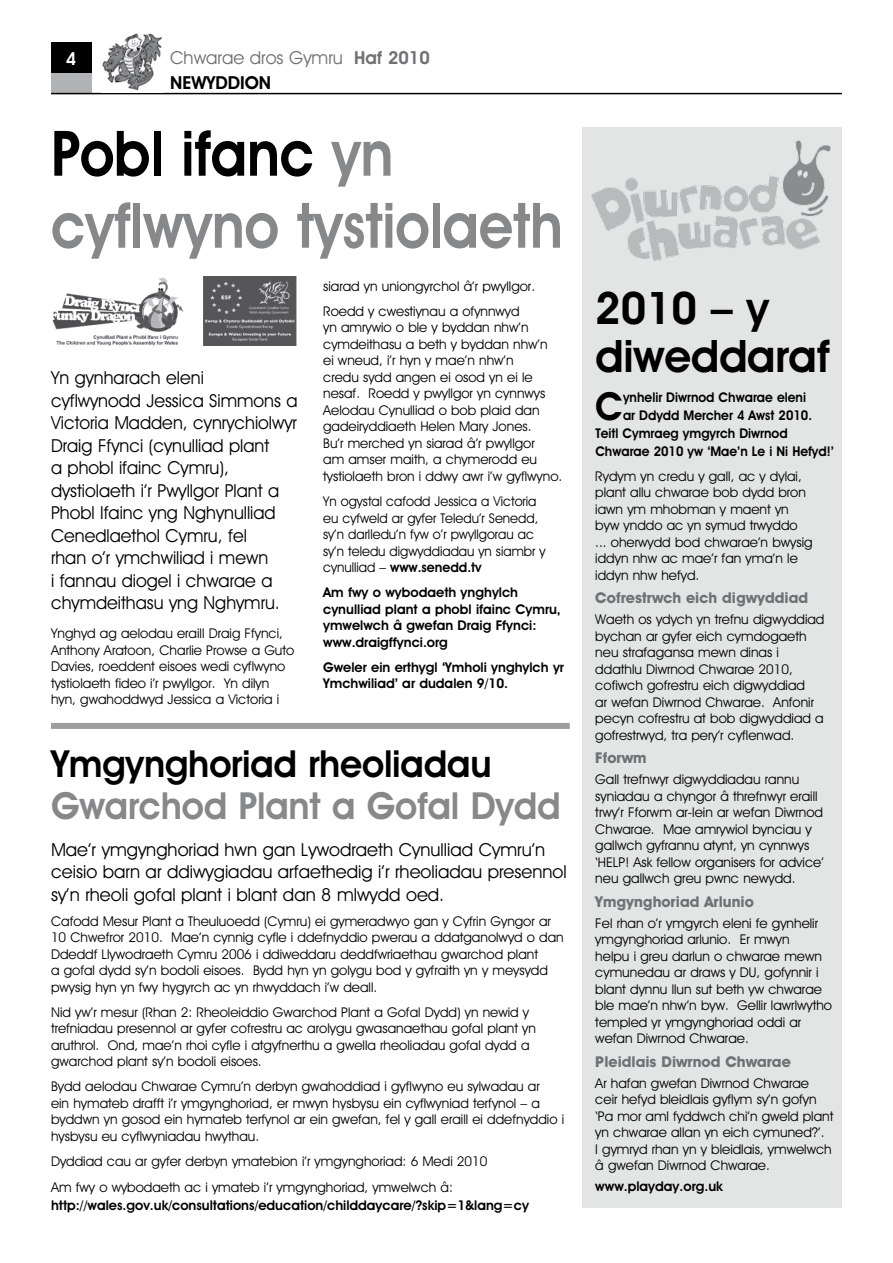
<style>
.page{position:relative;width:893px;height:1263px;background:#fff}
.page>*{position:absolute;margin:0;border:0;box-sizing:border-box;transform-origin:0 0}
.t1{font:600 63px/72px "Avant Garde IT Cby BT";letter-spacing:-.005em;color:#87888a;scale:.9 1}
.t2{font:600 45px/48px "Avant Garde IT Cby BT";letter-spacing:-.005em;color:#000}
.t3{font:600 38.85px "Avant Garde IT Cby BT";color:#000;scale:.95 1}
.t4{font:600 37.5px "Avant Garde IT Cby BT";letter-spacing:-.005em;color:#87888a}
.t5{font:600 37.5px "Avant Garde IT Cby BT";letter-spacing:-.005em;color:#000}
.t6{font:18px/22.5px "Avant Garde IT Cby BT";color:#000}
.t7{font:18px/25.5px "Avant Garde IT Cby BT";color:#707172}
.t8{font:600 18px "Avant Garde IT Cby BT";color:#fff}
.t9{font:700 15px "Avant Garde IT Cby BT";color:#707172}
.t10{font:13.5px/16.5px "Avant Garde IT Cby BT";color:#000}
.t11{font:600 13.5px/16.5px "Avant Garde IT Cby BT";color:#000}
.t12{font:600 13.5px "Avant Garde IT Cby BT";color:#000;scale:.95 1}
.s1{font-weight:600}
.s2{font-weight:600;color:#000}
.s3{color:#000}
</style>
<div class="page">
<div style="left:583px;top:128px;width:259px;height:1080px;background:#e3e4e4"></div>
<div style="left:51px;top:43px;width:40px;height:51px;background:#000"></div>
<div style="left:51px;top:73px;width:40px;height:21px;background:#b1b3b4"></div>
<hr style="left:51px;top:93px;width:791px;height:1px;background:#000">
<img style="left:102px;top:33px;width:60px;height:58px">
<div style="left:51px;top:723px;width:519px;height:6px;background:#9c9e9f"></div>
<img style="left:52px;top:276px;width:245px;height:70px">
<img style="left:591px;top:140px;width:240px;height:121px">
<h3 class="t8" style="left:66px;top:48px;width:12px">4</h3>
<h3 class="t7" style="left:170px;top:44px;width:261px">Chwarae dros Gymru <span class="s1">Haf 2010<br></span><span class="s2">NEWYDDION</span></h3>
<h1 class="t1" style="left:51px;top:117px;width:570px"><span class="s3">Pobl ifanc</span> yn cyflwyno tystiolaeth</h1>
<p class="t6" style="left:51px;top:366px;width:248px">Yn gynharach eleni cyflwynodd Jessica Simmons a<br>Victoria Madden, cynrychiolwyr<br>Draig Ffynci (cynulliad plant<br>a phobl ifainc Cymru), dystiolaeth i’r Pwyllgor Plant a<br>Phobl Ifainc yng Nghynulliad<br>Cenedlaethol Cymru, fel<br>rhan o’r ymchwiliad i mewn<br>i fannau diogel i chwarae a chymdeithasu yng Nghymru.</p>
<p class="t10" style="left:51px;top:625px;width:245px">Ynghyd ag aelodau eraill Draig Ffynci, Anthony Aratoon, Charlie Prowse a Guto Davies, roeddent eisoes wedi cyflwyno tystiolaeth fideo i’r pwyllgor. Yn dilyn hyn, gwahoddwyd Jessica a Victoria i</p>
<p class="t10" style="left:323px;top:274px;width:213px;line-height:25px">siarad yn uniongyrchol â’r pwyllgor.<br>Roedd y cwestiynau a ofynnwyd</p>
<p class="t10" style="left:323px;top:319px;width:241px">yn amrywio o ble y byddan nhw’n cymdeithasu a beth y byddan nhw’n<br>ei wneud, i’r hyn y mae’n nhw’n<br>credu sydd angen ei osod yn ei le nesaf. Roedd y pwyllgor yn cynnwys Aelodau Cynulliad o bob plaid dan gadeiryddiaeth Helen Mary Jones.<br>Bu’r merched yn siarad â’r pwyllgor<br>am amser maith, a chymerodd eu tystiolaeth bron i ddwy awr i’w gyflwyno.</p>
<p class="t10" style="left:323px;top:493px;width:224px">Yn ogystal cafodd Jessica a Victoria eu cyfweld ar gyfer Teledu’r Senedd, sy’n darlledu’n fyw o’r pwyllgorau ac sy’n teledu digwyddiadau yn siambr y cynulliad – <span class="s1">www.senedd.tv</span></p>
<p class="t11" style="left:323px;top:584px;width:239px">Am fwy o wybodaeth ynghylch cynulliad plant a phobl ifainc Cymru, ymwelwch â gwefan Draig Ffynci: www.draigffynci.org</p>
<p class="t11" style="left:323px;top:658px;width:242px">Gweler ein erthygl ‘Ymholi ynghylch yr<br>Ymchwiliad’ ar dudalen 9/10.</p>
<h3 class="t5" style="left:51px;top:741px;width:442px">Ymgynghoriad rheoliadau</h3>
<h3 class="t4" style="left:51px;top:783px;width:511px">Gwarchod Plant a Gofal Dydd</h3>
<h3 class="t6" style="left:51px;top:838px;width:517px">Mae’r ymgynghoriad hwn gan Lywodraeth Cynulliad Cymru’n ceisio barn ar ddiwygiadau arfaethedig i’r rheoliadau presennol sy’n rheoli gofal plant i blant dan 8 mlwydd oed.</h3>
<p class="t10" style="left:51px;top:912px;width:514px">Cafodd Mesur Plant a Theuluoedd (Cymru) ei gymeradwyo gan y Cyfrin Gyngor ar 10 Chwefror 2010. Mae’n cynnig cyfle i ddefnyddio pwerau a ddatganolwyd o dan Ddeddf Llywodraeth Cymru 2006 i ddiweddaru deddfwriaethau gwarchod plant<br>a gofal dydd sy’n bodoli eisoes. Bydd hyn yn golygu bod y gyfraith yn y meysydd pwysig hyn yn fwy hygyrch ac yn rhwyddach i’w deall.</p>
<p class="t10" style="left:51px;top:1003px;width:486px">Nid yw’r mesur (Rhan 2: Rheoleiddio Gwarchod Plant a Gofal Dydd) yn newid y trefniadau presennol ar gyfer cofrestru ac arolygu gwasanaethau gofal plant yn aruthrol. Ond, mae’n rhoi cyfle i atgyfnerthu a gwella rheoliadau gofal dydd a gwarchod plant sy’n bodoli eisoes.</p>
<p class="t10" style="left:51px;top:1078px;width:515px">Bydd aelodau Chwarae Cymru’n derbyn gwahoddiad i gyflwyno eu sylwadau ar<br>ein hymateb drafft i’r ymgynghoriad, er mwyn hysbysu ein cyflwyniad terfynol – a byddwn yn gosod ein hymateb terfynol ar ein gwefan, fel y gall eraill ei ddefnyddio i hysbysu eu cyflwyniadau hwythau.</p>
<p class="t10" style="left:51px;top:1147px;width:438px;line-height:26.5px">Dyddiad cau ar gyfer derbyn ymatebion i’r ymgynghoriad: 6 Medi 2010<br>Am fwy o wybodaeth ac i ymateb i’r ymgynghoriad, ymwelwch â:</p>
<p class="t11" style="left:51px;top:1197px;width:479px">http://wales.gov.uk/consultations/education/childdaycare/?skip=1&amp;lang=cy</p>
<h2 class="t2" style="left:595px;top:283px;width:236px">2010 – y diweddaraf</h2>
<h3 class="t3" style="left:595px;top:382px;width:31px">C</h3>
<p class="t12" style="left:623px;top:389px;width:194px">ynhelir Diwrnod Chwarae eleni</p>
<p class="t12" style="left:623px;top:407px;width:200px">ar Ddydd Mercher 4 Awst 2010.</p>
<p class="t12" style="left:595px;top:425px;width:204px">Teitl Cymraeg ymgyrch Diwrnod</p>
<p class="t12" style="left:595px;top:443px;width:252px">Chwarae 2010 yw ‘Mae’n Le i Ni Hefyd!’</p>
<p class="t10" style="left:595px;top:467px;width:219px">Rydym yn credu y gall, ac y dylai, plant allu chwarae bob dydd bron iawn ym mhobman y maent yn byw ynddo ac yn symud trwyddo<br>... oherwydd bod chwarae’n bwysig iddyn nhw ac mae’r fan yma’n le iddyn nhw hefyd.</p>
<p class="t9" style="left:595px;top:589px;width:214px">Cofrestrwch eich digwyddiad</p>
<p class="t10" style="left:595px;top:611px;width:231px">Waeth os ydych yn trefnu digwyddiad bychan ar gyfer eich cymdogaeth neu strafagansa mewn dinas i ddathlu Diwrnod Chwarae 2010, cofiwch gofrestru eich digwyddiad<br>ar wefan Diwrnod Chwarae. Anfonir pecyn cofrestru at bob digwyddiad a gofrestrwyd, tra pery’r cyflenwad.</p>
<p class="t9" style="left:595px;top:749px;width:53px">Fforwm</p>
<p class="t10" style="left:595px;top:771px;width:230px">Gall trefnwyr digwyddiadau rannu syniadau a chyngor â threfnwyr eraill trwy’r Fforwm ar-lein ar wefan Diwrnod Chwarae. Mae amrywiol bynciau y gallwch gyfrannu atynt, yn cynnwys ‘HELP! Ask fellow organisers for advice’ neu gallwch greu pwnc newydd.</p>
<p class="t9" style="left:595px;top:892px;width:160px">Ymgynghoriad Arlunio</p>
<p class="t10" style="left:595px;top:914px;width:238px">Fel rhan o’r ymgyrch eleni fe gynhelir ymgynghoriad arlunio. Er mwyn<br>helpu i greu darlun o chwarae mewn cymunedau ar draws y DU, gofynnir i blant dynnu llun sut beth yw chwarae ble mae’n nhw’n byw. Gellir lawrlwytho templed yr ymgynghoriad oddi ar wefan Diwrnod Chwarae.</p>
<p class="t9" style="left:595px;top:1052px;width:197px">Pleidlais Diwrnod Chwarae</p>
<p class="t10" style="left:595px;top:1074px;width:240px">Ar hafan gwefan Diwrnod Chwarae ceir hefyd bleidlais gyflym sy’n gofyn ‘Pa mor aml fyddwch chi’n gweld plant yn chwarae allan yn eich cymuned?’.<br>I gymryd rhan yn y bleidlais, ymwelwch â gwefan Diwrnod Chwarae.</p>
<p class="t11" style="left:595px;top:1178px;width:129px">www.playday.org.uk</p>
</div>
